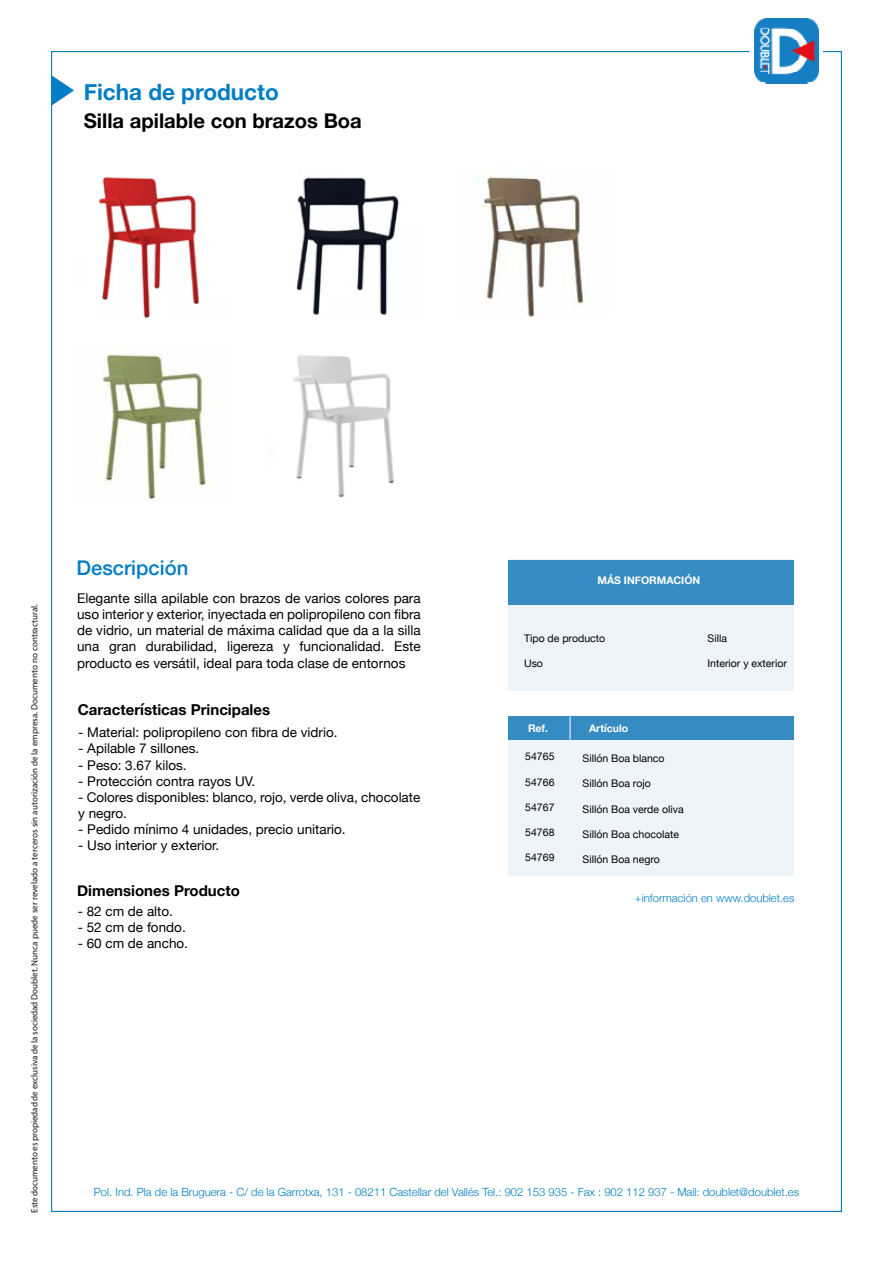
<style>
.page{position:relative;width:893px;height:1263px;background:#fff}
.page>*{position:absolute;margin:0;border:0;box-sizing:border-box;transform-origin:0 0}
.t1{font:700 22.5px "Helvetica Neue";color:#007dc4}
.t2{font:700 20.25px "Helvetica Neue";color:#000}
.t3{font:500 20.25px "Helvetica Neue";color:#007dc4}
.t4{font:700 15px "Helvetica Neue";color:#000}
.t5{font:13.5px/16.2px "Helvetica Neue";color:#000;text-align:justify}
.t6{font:13.35px/16px "Helvetica Neue";color:#000}
.t7{font:300 11.25px "Helvetica Neue";color:#007dc4}
.t8{font:10.5px "Helvetica Neue";color:#000}
.t9{font:700 10.5px "Helvetica Neue";color:#fff}
.t10{font:9px "Myriad Pro";color:#1e120d}
</style>
<div class="page">
<img style="left:754px;top:19px;width:64px;height:65px">
<svg style="left:51px;top:75px;width:23px;height:31px"></svg>
<div style="left:508px;top:560px;width:286px;height:131px;background:#edf5fa"></div>
<div style="left:508px;top:560px;width:286px;height:44px;background:#368cc2"></div>
<div style="left:508px;top:719px;width:286px;height:157px;background:#edf5fa"></div>
<div style="left:508px;top:716px;width:286px;height:23px;background:#368cc2"></div>
<svg style="left:570px;top:716px;width:1px;height:23px"></svg>
<img style="left:477px;top:176px;width:110px;height:142px">
<img style="left:296px;top:177px;width:103px;height:138px">
<img style="left:95px;top:349px;width:115px;height:152px">
<img style="left:98px;top:176px;width:102px;height:142px">
<img style="left:293px;top:355px;width:101px;height:142px">
<h1 class="t1" style="left:84px;top:75px;width:197px">Ficha de producto</h1>
<h2 class="t2" style="left:84px;top:105px;width:280px">Silla apilable con brazos Boa</h2>
<p class="t10" style="left:29px;top:1213px;width:610px;rotate:-90deg">Este documento es propiedad de exclusiva de la sociedad Doublet. Nunca puede ser revelado a terceros sin autorización de la empresa. Documento no contractural.</p>
<h2 class="t3" style="left:77px;top:551px;width:113px">Descripción</h2>
<p class="t5" style="left:77px;top:591px;width:345px">Elegante silla apilable con brazos de varios colores para uso interior y exterior, inyectada en polipropileno con fibra de vidrio, un material de máxima calidad que da a la silla una gran durabilidad, ligereza y funcionalidad. Este producto es versátil, ideal para toda clase de entornos</p>
<p class="t4" style="left:78px;top:698px;width:194px">Características Principales</p>
<p class="t6" style="left:78px;top:725px;width:261px">- Material: polipropileno con fibra de vidrio.</p>
<p class="t6" style="left:78px;top:741px;width:123px">- Apilable 7 sillones.</p>
<p class="t6" style="left:78px;top:757px;width:110px">- Peso: 3.67 kilos.</p>
<p class="t6" style="left:78px;top:774px;width:178px">- Protección contra rayos UV.</p>
<p class="t6" style="left:78px;top:790px;width:344px">- Colores disponibles: blanco, rojo, verde oliva, chocolate y negro.</p>
<p class="t6" style="left:78px;top:822px;width:269px">- Pedido mínimo 4 unidades, precio unitario.</p>
<p class="t6" style="left:78px;top:838px;width:142px">- Uso interior y exterior.</p>
<p class="t4" style="left:77px;top:879px;width:164px">Dimensiones Producto</p>
<p class="t6" style="left:78px;top:903px;width:97px">- 82 cm de alto.</p>
<p class="t6" style="left:78px;top:920px;width:110px">- 52 cm de fondo.</p>
<p class="t6" style="left:78px;top:936px;width:112px">- 60 cm de ancho.</p>
<p class="t9" style="left:597px;top:572px;width:104px">MÁS INFORMACIÓN</p>
<p class="t8" style="left:524px;top:630px;width:83px">Tipo de producto</p>
<p class="t8" style="left:524px;top:656px;width:20px">Uso</p>
<p class="t8" style="left:708px;top:630px;width:21px">Silla</p>
<p class="t8" style="left:708px;top:656px;width:81px">Interior y exterior</p>
<p class="t9" style="left:528px;top:719px;width:22px">Ref.</p>
<p class="t9" style="left:589px;top:719px;width:41px">Artículo</p>
<p class="t8" style="left:525px;top:749px;width:31px">54765</p>
<p class="t8" style="left:525px;top:774px;width:31px">54766</p>
<p class="t8" style="left:525px;top:799px;width:31px">54767</p>
<p class="t8" style="left:525px;top:825px;width:31px">54768</p>
<p class="t8" style="left:525px;top:850px;width:31px">54769</p>
<p class="t8" style="left:583px;top:751px;width:84px">Sillón Boa blanco</p>
<p class="t8" style="left:583px;top:776px;width:70px">Sillón Boa rojo</p>
<p class="t8" style="left:583px;top:801px;width:103px">Sillón Boa verde oliva</p>
<p class="t8" style="left:583px;top:826px;width:98px">Sillón Boa chocolate</p>
<p class="t8" style="left:583px;top:852px;width:79px">Sillón Boa negro</p>
<p class="t7" style="left:635px;top:889px;width:161px">+información en www.doublet.es</p>
<p class="t7" style="left:94px;top:1183px;width:707px">Pol. Ind. Pla de la Bruguera - C/ de la Garrotxa, 131 - 08211 Castellar del Vallés Tel.: 902 153 935 - Fax : 902 112 937 - Mail: doublet@doublet.es</p>
</div>
